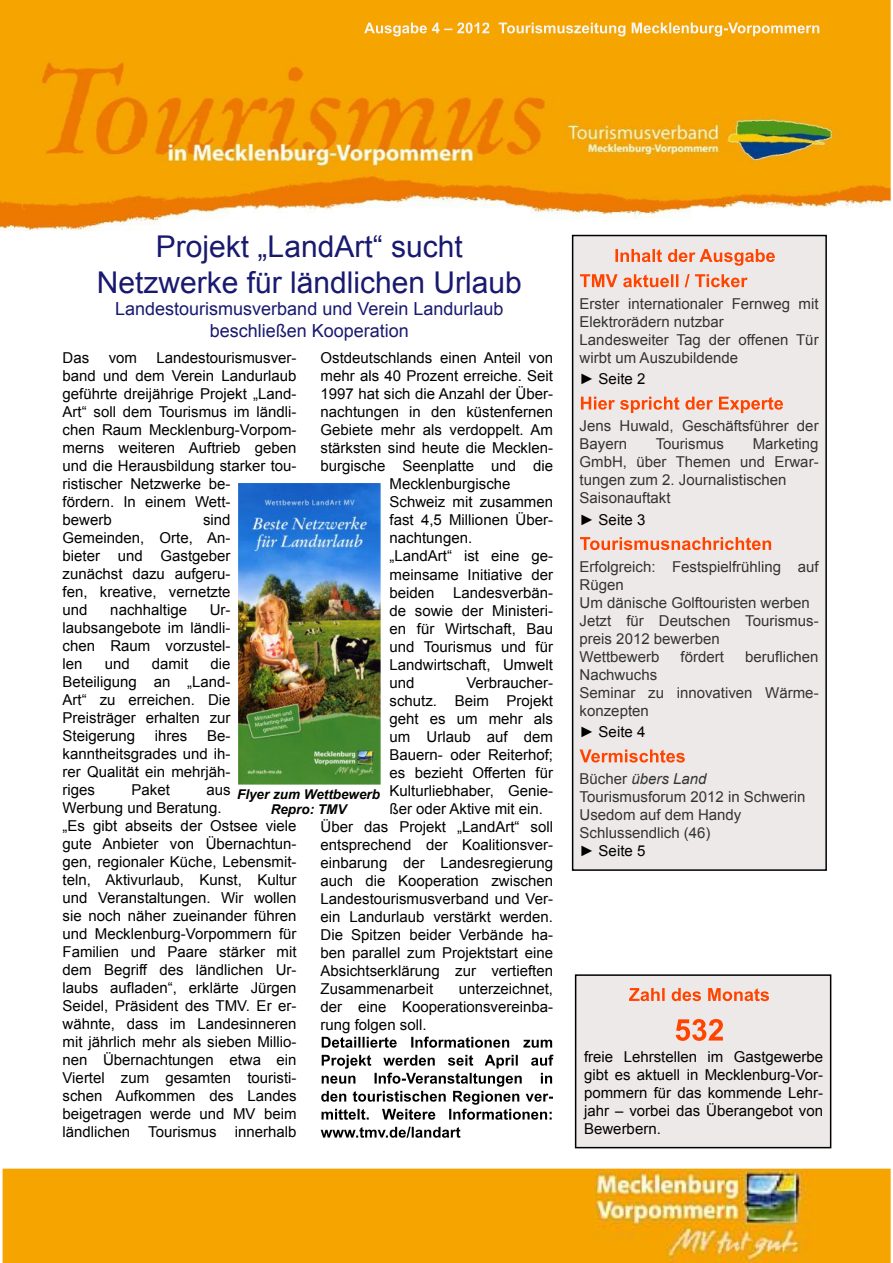
<style>
.page{position:relative;width:893px;height:1263px;background:#fff}
.page>*{position:absolute;margin:0;border:0;box-sizing:border-box;transform-origin:0 0}
.t1{font:30px/36px "Arial";color:#191970;text-align:center}
.t2{font:18px/21.6px "Arial";color:#191970;text-align:center}
.t3{font:15px/18px "Arial";color:#000;text-align:justify}
.t4{font:15px/18px "Arial";color:#333}
.t5{font:italic 700 13.5px/15px "Arial";color:#000;text-align:center}
.s1{font-style:italic}
</style>
<div class="page">
<div style="left:573px;top:235px;width:253px;height:635px;background:#eee9e9"></div>
<div style="left:572px;top:235px;width:255px;height:636px;border:2px solid #000"></div>
<div style="left:576px;top:975px;width:255px;height:172px;background:#eee9e9"></div>
<div style="left:575px;top:974px;width:256px;height:174px;border:2px solid #000"></div>
<img style="left:0;top:0;width:891px;height:231px">
<svg style="left:322px;top:1037px;width:75px;height:11px"></svg>
<svg style="left:411px;top:1037px;width:98px;height:11px"></svg>
<svg style="left:523px;top:1039px;width:29px;height:9px"></svg>
<svg style="left:321px;top:1055px;width:233px;height:65px"></svg>
<svg style="left:321px;top:1127px;width:139px;height:11px"></svg>
<img style="left:3px;top:1168px;width:888px;height:95px">
<svg style="left:364px;top:22px;width:125px;height:14px"></svg>
<svg style="left:499px;top:23px;width:126px;height:13px"></svg>
<svg style="left:632px;top:23px;width:187px;height:13px"></svg>
<svg style="left:629px;top:988px;width:36px;height:13px"></svg>
<svg style="left:672px;top:988px;width:29px;height:13px"></svg>
<svg style="left:708px;top:988px;width:61px;height:13px"></svg>
<svg style="left:676px;top:1019px;width:47px;height:22px"></svg>
<svg style="left:615px;top:249px;width:47px;height:13px"></svg>
<svg style="left:668px;top:249px;width:107px;height:17px"></svg>
<svg style="left:580px;top:274px;width:98px;height:13px"></svg>
<svg style="left:685px;top:274px;width:63px;height:13px"></svg>
<svg style="left:581px;top:397px;width:98px;height:16px"></svg>
<svg style="left:685px;top:397px;width:28px;height:13px"></svg>
<svg style="left:719px;top:397px;width:64px;height:16px"></svg>
<svg style="left:580px;top:537px;width:191px;height:13px"></svg>
<svg style="left:580px;top:749px;width:105px;height:13px"></svg>
<img style="left:238px;top:483px;width:143px;height:301px">
<h1 class="t1" style="left:97px;top:229px;width:427px">Projekt „LandArt“ sucht<br>Netzwerke für ländlichen Urlaub</h1>
<p class="t2" style="left:115px;top:298px;width:390px">Landestourismusverband und Verein Landurlaub beschließen Kooperation</p>
<p class="t3" style="left:321px;top:349px;width:234px">Ostdeutschlands einen Anteil von</p>
<p class="t3" style="left:321px;top:367px;width:234px">mehr als 40 Prozent erreiche. Seit</p>
<p class="t3" style="left:321px;top:385px;width:234px">1997 hat sich die Anzahl der Über-</p>
<p class="t3" style="left:321px;top:403px;width:234px">nachtungen in den küstenfernen</p>
<p class="t3" style="left:321px;top:421px;width:234px">Gebiete mehr als verdoppelt. Am</p>
<p class="t3" style="left:321px;top:439px;width:234px">stärksten sind heute die Mecklen-</p>
<p class="t3" style="left:321px;top:457px;width:234px">burgische Seenplatte und die</p>
<p class="t3" style="left:390px;top:475px;width:122px">Mecklenburgische</p>
<p class="t3" style="left:390px;top:493px;width:165px">Schweiz mit zusammen</p>
<p class="t3" style="left:390px;top:511px;width:165px">fast 4,5 Millionen Über-</p>
<p class="t3" style="left:390px;top:529px;width:84px">nachtungen.</p>
<p class="t3" style="left:390px;top:547px;width:165px">„LandArt“ ist eine ge-</p>
<p class="t3" style="left:390px;top:565px;width:165px">meinsame Initiative der</p>
<p class="t3" style="left:390px;top:583px;width:165px">beiden Landesverbän-</p>
<p class="t3" style="left:390px;top:601px;width:165px">de sowie der Ministeri-</p>
<p class="t3" style="left:390px;top:619px;width:165px">en für Wirtschaft, Bau</p>
<p class="t3" style="left:390px;top:637px;width:165px">und Tourismus und für</p>
<p class="t3" style="left:390px;top:655px;width:165px">Landwirtschaft, Umwelt</p>
<p class="t3" style="left:390px;top:673px;width:27px">und</p>
<p class="t3" style="left:466px;top:673px;width:88px">Verbraucher-</p>
<p class="t3" style="left:390px;top:691px;width:165px">schutz. Beim Projekt</p>
<p class="t3" style="left:390px;top:709px;width:165px">geht es um mehr als</p>
<p class="t3" style="left:390px;top:727px;width:165px">um Urlaub auf dem</p>
<p class="t3" style="left:390px;top:745px;width:165px">Bauern- oder Reiterhof;</p>
<p class="t3" style="left:390px;top:763px;width:165px">es bezieht Offerten für</p>
<p class="t3" style="left:390px;top:781px;width:165px">Kulturliebhaber, Genie-</p>
<p class="t3" style="left:390px;top:799px;width:155px">ßer oder Aktive mit ein.</p>
<p class="t3" style="left:321px;top:817px;width:234px">Über das Projekt „LandArt“ soll</p>
<p class="t3" style="left:321px;top:835px;width:234px">entsprechend der Koalitionsver-</p>
<p class="t3" style="left:321px;top:853px;width:234px">einbarung der Landesregierung</p>
<p class="t3" style="left:321px;top:871px;width:234px">auch die Kooperation zwischen</p>
<p class="t3" style="left:321px;top:889px;width:234px">Landestourismusverband und Ver-</p>
<p class="t3" style="left:321px;top:907px;width:234px">ein Landurlaub verstärkt werden.</p>
<p class="t3" style="left:321px;top:925px;width:234px">Die Spitzen beider Verbände ha-</p>
<p class="t3" style="left:321px;top:943px;width:234px">ben parallel zum Projektstart eine</p>
<p class="t3" style="left:321px;top:961px;width:234px">Absichtserklärung zur vertieften</p>
<p class="t3" style="left:321px;top:979px;width:114px">Zusammenarbeit</p>
<p class="t3" style="left:63px;top:349px;width:235px;text-align:left;text-indent:94px">Landestourismusver&shy;band und dem Verein Landurlaub geführte dreijährige Projekt „Land-<br>Art“ soll dem Tourismus im ländli&shy;chen Raum Mecklenburg-Vorpom&shy;merns weiteren Auftrieb geben und die Herausbildung starker tou&shy;ristischer Netzwerke be-<br>fördern. In einem Wett-<br>bewerb</p>
<p class="t3" style="left:63px;top:349px;width:28px">Das</p>
<p class="t3" style="left:109px;top:349px;width:30px">vom</p>
<p class="t3" style="left:63px;top:511px;width:169px;text-indent:140px">sind Gemeinden, Orte, An&shy;bieter und Gastgeber zunächst dazu aufgeru&shy;fen, kreative, vernetzte und</p>
<p class="t3" style="left:63px;top:601px;width:169px;text-indent:147px">Ur&shy;laubsangebote im ländli&shy;chen Raum vorzustel&shy;len</p>
<p class="t3" style="left:110px;top:601px;width:78px">nachhaltige</p>
<p class="t3" style="left:63px;top:655px;width:169px;text-indent:148px">die Beteiligung an „Land-Art“ zu erreichen. Die Preisträger erhalten zur Steigerung</p>
<p class="t3" style="left:105px;top:655px;width:27px">und</p>
<p class="t3" style="left:152px;top:655px;width:38px">damit</p>
<p class="t3" style="left:63px;top:727px;width:169px;text-indent:145px">Be&shy;kanntheitsgrades und ih&shy;rer Qualität ein mehrjäh&shy;riges</p>
<p class="t3" style="left:155px;top:727px;width:34px">ihres</p>
<p class="t3" style="left:132px;top:781px;width:40px">Paket</p>
<p class="t3" style="left:63px;top:781px;width:235px;text-align:left;text-indent:144px">aus<br>Werbung und Beratung.<br>„Es gibt abseits der Ostsee viele gute Anbieter von Übernachtun&shy;gen, regionaler Küche, Lebensmit&shy;teln, Aktivurlaub, Kunst, Kultur und Veranstaltungen. Wir wollen sie noch näher zueinander führen und Mecklenburg-Vorpommern für<br>Familien und Paare stärker mit dem Begriff des ländlichen Ur&shy;laubs aufladen“, erklärte Jürgen<br>Seidel, Präsident des TMV. Er er&shy;wähnte, dass im Landesinneren mit jährlich mehr als sieben Millio&shy;nen Übernachtungen etwa ein<br>Viertel zum gesamten touristi&shy;schen Aufkommen des Landes beigetragen werde und MV beim ländlichen Tourismus innerhalb</p>
<p class="t5" style="left:237px;top:786px;width:145px">Flyer zum Wettbewerb<br>Repro: TMV</p>
<p class="t3" style="left:321px;top:979px;width:234px;text-indent:138px">unterzeichnet, der eine Kooperationsvereinba&shy;rung folgen soll.</p>
<p class="t4" style="left:580px;top:294px;width:240px">Erster internationaler Fernweg mit<br>Elektrorädern nutzbar<br>Landesweiter Tag der offenen Tür wirbt um Auszubildende</p>
<p class="t3" style="left:580px;top:370px;width:67px">► Seite 2</p>
<p class="t4" style="left:580px;top:417px;width:240px">Jens Huwald, Geschäftsführer der<br>Bayern</p>
<p class="t4" style="left:580px;top:435px;width:240px;text-indent:173px">Marketing<br>GmbH, über Themen und Erwar&shy;tungen zum 2. Journalistischen<br>Saisonauftakt</p>
<p class="t3" style="left:580px;top:510px;width:67px">► Seite 3</p>
<p class="t4" style="left:580px;top:557px;width:240px">Erfolgreich: Festspielfrühling auf<br>Rügen<br>Um dänische Golftouristen werben<br>Jetzt für Deutschen Tourismus&shy;preis 2012 bewerben<br>Wettbewerb</p>
<p class="t4" style="left:656px;top:435px;width:70px">Tourismus</p>
<p class="t4" style="left:681px;top:647px;width:45px">fördert</p>
<p class="t4" style="left:745px;top:647px;width:75px">beruflichen</p>
<p class="t4" style="left:580px;top:665px;width:240px">Nachwuchs<br>Seminar zu innovativen Wärme&shy;konzepten</p>
<p class="t3" style="left:580px;top:723px;width:67px">► Seite 4</p>
<p class="t4" style="left:580px;top:770px;width:227px">Bücher <span class="s1">übers Land<br></span>Tourismusforum 2012 in Schwerin<br>Usedom auf dem Handy<br>Schlussendlich (46)</p>
<p class="t3" style="left:580px;top:842px;width:67px">► Seite 5</p>
<p class="t3" style="left:584px;top:1048px;width:240px">freie Lehrstellen im Gastgewerbe gibt es aktuell in Mecklenburg-Vor&shy;pommern für das kommende Lehr&shy;jahr – vorbei das Überangebot von Bewerbern.</p>
</div>
